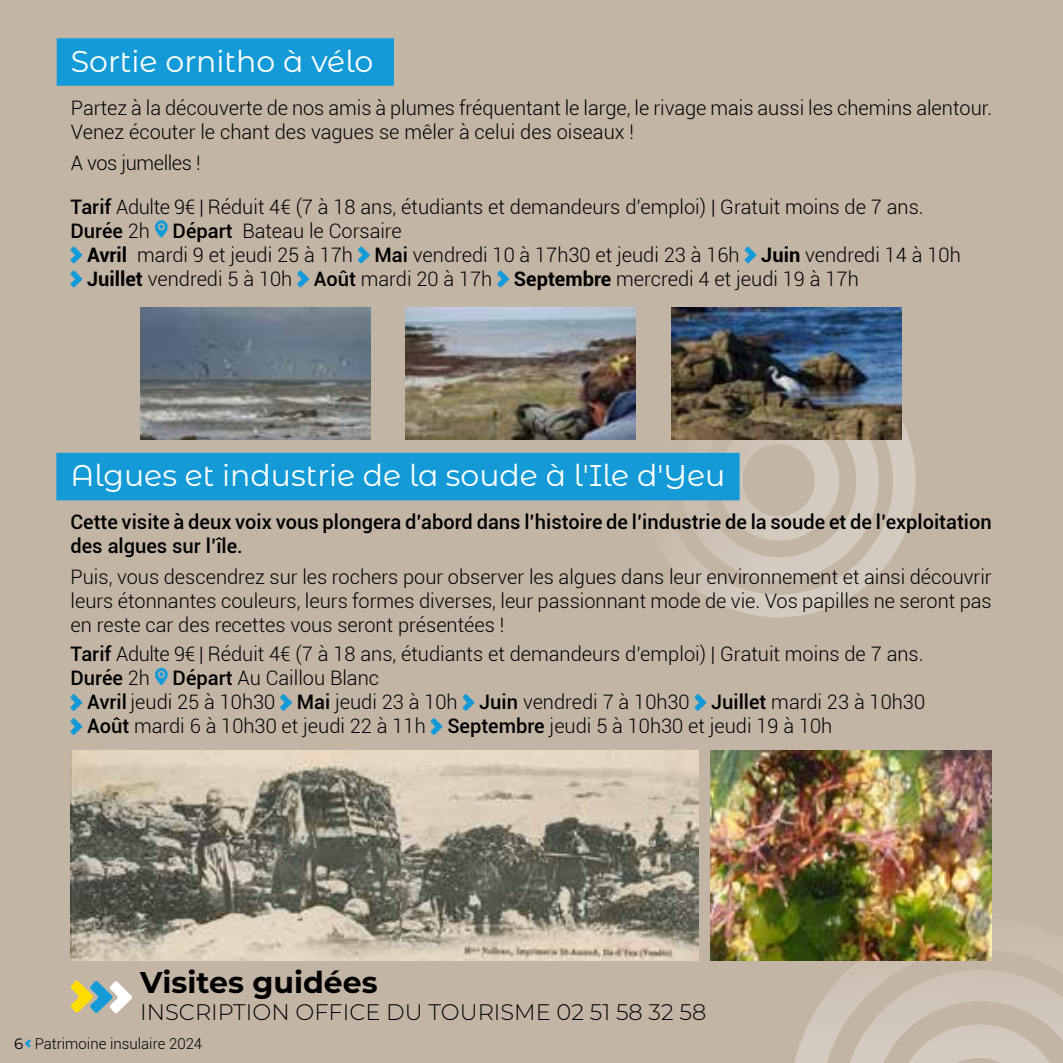
<style>
.page{position:relative;width:1063px;height:1063px;background:#c3b5a6}
.page>*{position:absolute;margin:0;border:0;box-sizing:border-box;transform-origin:0 0}
.t1{font:30px "Montserrat Alternates";color:#fff}
.t2{font:700 30px "Montserrat";color:#000}
.t3{font:300 22.5px "Montserrat";color:#000}
.t4{font:300 20px/24px "Roboto";color:#000}
.t5{font:500 20px/24px "Roboto";color:#000}
.t6{font:300 20px "Roboto";letter-spacing:-.02em;color:#000}
.t7{font:300 15px "Roboto";color:#000}
.s1{font-weight:500}
.s2{font-weight:700}
.s3{font-family:"Montserrat";font-weight:400}
</style>
<div class="page">
<svg style="left:794px;top:956px;width:269px;height:107px"></svg>
<svg style="left:71px;top:980px;width:61px;height:33px"></svg>
<svg style="left:642px;top:343px;width:274px;height:274px"></svg>
<svg style="left:680px;top:439px;width:199px;height:141px"></svg>
<img style="left:141px;top:308px;width:229px;height:131px">
<div style="left:57px;top:38px;width:337px;height:48px;background:#149bd7"></div>
<svg style="left:155px;top:220px;width:13px;height:18px"></svg>
<svg style="left:70px;top:246px;width:12px;height:18px"></svg>
<svg style="left:358px;top:246px;width:12px;height:18px"></svg>
<svg style="left:745px;top:246px;width:12px;height:18px"></svg>
<svg style="left:70px;top:270px;width:12px;height:18px"></svg>
<svg style="left:297px;top:270px;width:12px;height:18px"></svg>
<svg style="left:497px;top:270px;width:12px;height:18px"></svg>
<img style="left:711px;top:750px;width:281px;height:211px">
<img style="left:71px;top:750px;width:627px;height:211px">
<div style="left:56px;top:453px;width:684px;height:47px;background:#149bd7"></div>
<svg style="left:155px;top:668px;width:13px;height:17px"></svg>
<svg style="left:70px;top:694px;width:12px;height:17px"></svg>
<svg style="left:280px;top:694px;width:12px;height:17px"></svg>
<svg style="left:463px;top:694px;width:12px;height:17px"></svg>
<svg style="left:694px;top:694px;width:12px;height:17px"></svg>
<svg style="left:70px;top:718px;width:12px;height:17px"></svg>
<svg style="left:431px;top:718px;width:12px;height:17px"></svg>
<img style="left:671px;top:308px;width:230px;height:131px">
<img style="left:406px;top:308px;width:230px;height:131px">
<svg style="left:25px;top:1039px;width:6px;height:9px"></svg>
<h1 class="t1" style="left:71px;top:40px;width:304px">Sortie ornitho à vélo</h1>
<p class="t4" style="left:71px;top:95px;width:923px">Partez à la découverte de nos amis à plumes fréquentant le large, le rivage mais aussi les chemins alentour.<br>Venez écouter le chant des vagues se mêler à celui des oiseaux !</p>
<p class="t6" style="left:71px;top:149px;width:131px">A vos jumelles !</p>
<p class="t4" style="left:71px;top:194px;width:855px"><span class="s1">Tarif</span> Adulte 9€ | Réduit 4€ (7 à 18 ans, étudiants et demandeurs d’emploi) | Gratuit moins de 7 ans.<br><span class="s1">Durée</span> 2h <span class="s1">Départ</span> Bateau le Corsaire</p>
<p class="t4" style="left:87px;top:242px;width:875px"><span class="s2">Avril</span> mardi 9 et jeudi 25 à 17h <span class="s1">Mai</span> vendredi 10 à 17h30 et jeudi 23 à 16h <span class="s2">Juin</span> vendredi 14 à 10h<br><span class="s2">Juillet</span> vendredi 5 à 10h <span class="s1">Août</span> mardi 20 à 17h <span class="s2">Septembre</span> mercredi 4 et jeudi 19 à 17h</p>
<h1 class="t1" style="left:71px;top:455px;width:656px">Algues et industrie de la soude à l'Ile d'Yeu</h1>
<p class="t5" style="left:71px;top:509px;width:923px">Cette visite à deux voix vous plongera d’abord dans l’histoire de l’industrie de la soude et de l’exploitation des algues sur l’île.</p>
<p class="t4" style="left:71px;top:564px;width:923px;text-align:justify">Puis, vous descendrez sur les rochers pour observer les algues dans leur environnement et ainsi découvrir leurs étonnantes couleurs, leurs formes diverses, leur passionnant mode de vie. Vos papilles ne seront pas en reste car des recettes vous seront présentées !</p>
<p class="t4" style="left:71px;top:641px;width:855px"><span class="s1">Tarif</span> Adulte 9€ | Réduit 4€ (7 à 18 ans, étudiants et demandeurs d’emploi) | Gratuit moins de 7 ans.<br><span class="s1">Durée</span> 2h <span class="s1">Départ</span> Au Caillou Blanc</p>
<p class="t4" style="left:87px;top:689px;width:839px"><span class="s1">Avril</span> jeudi 25 à 10h30 <span class="s1">Mai</span> jeudi 23 à 10h <span class="s1">Juin</span> vendredi 7 à 10h30 <span class="s1">Juillet</span> mardi 23 à 10h30<br><span class="s1">Août</span> mardi 6 à 10h30 et jeudi 22 à 11h <span class="s1">Septembre</span> jeudi 5 à 10h30 et jeudi 19 à 10h</p>
<h1 class="t2" style="left:140px;top:961px;width:239px">Visites guidées</h1>
<p class="t3" style="left:140px;top:997px;width:567px">INSCRIPTION OFFICE DU TOURISME 02 51 58 32 58</p>
<p class="t7" style="left:14px;top:1033px;width:190px"><span class="s3">6</span> Patrimoine insulaire 2024</p>
</div>
